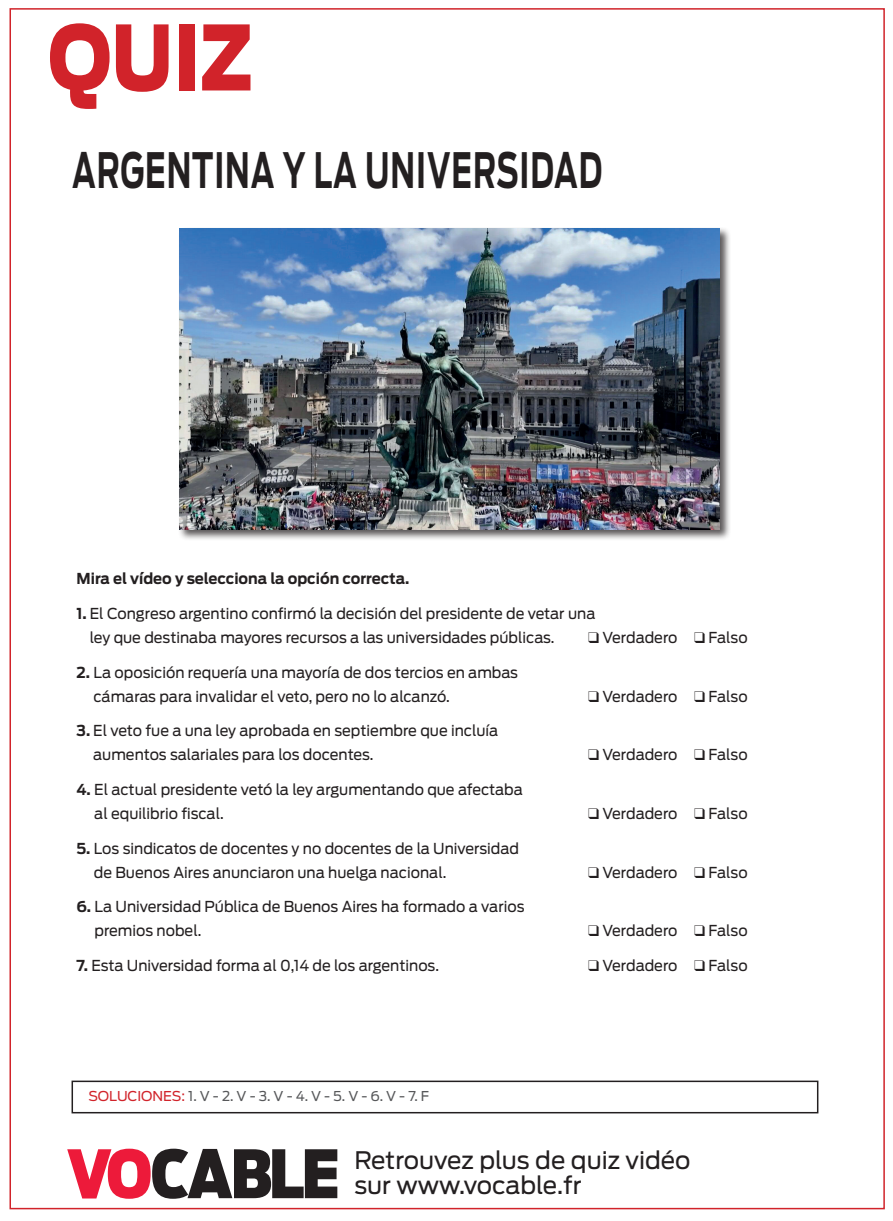
<style>
.page{position:relative;width:893px;height:1221px;background:#fff}
.page>*{position:absolute;margin:0;border:0;box-sizing:border-box;transform-origin:0 0}
.t1{font:900 89.1px "Antenna";color:#d1232a;scale:.83 1}
.t2{font:700 48.45px "Antenna";letter-spacing:.03em;color:#231f20;scale:.62 1}
.t3{font:24px/25.5px "Antenna";color:#231f20}
.t4{font:15px/24px "Antenna";color:#231f20}
.t5{font:700 15px "Antenna";color:#231f20}
.t6{font:13.5px "Antenna";color:#57585a}
.s1{font-weight:700}
.s2{color:#d1232a}
</style>
<div class="page">
<svg style="left:67px;top:1148px;width:270px;height:50px"></svg>
<div style="left:72px;top:1080px;width:746px;height:33px;border:2px solid #231f20"></div>
<div style="left:178px;top:227px;width:553px;height:313px;background:#231f20;opacity:.75"></div>
<img style="left:180px;top:229px;width:540px;height:300px">
<h1 class="t1" style="left:48px;top:5px;width:248px">QUIZ</h1>
<h2 class="t2" style="left:72px;top:141px;width:856px">ARGENTINA Y LA UNIVERSIDAD</h2>
<p class="t5" style="left:77px;top:569px;width:334px">Mira el vídeo y selecciona la opción correcta.</p>
<p class="t4" style="left:90px;top:601px;width:507px;text-indent:-13px"><span class="s1">1.</span> El Congreso argentino confirmó la decisión del presidente de vetar una ley que destinaba mayores recursos a las universidades públicas.</p>
<p class="t4" style="left:588px;top:625px;width:161px">❑ Verdadero ❑ Falso</p>
<p class="t4" style="left:94px;top:660px;width:426px;text-indent:-17px"><span class="s1">2.</span> La oposición requería una mayoría de dos tercios en ambas cámaras para invalidar el veto, pero no lo alcanzó.</p>
<p class="t4" style="left:93px;top:718px;width:407px;text-indent:-17px"><span class="s1">3.</span> El veto fue a una ley aprobada en septiembre que incluía aumentos salariales para los docentes.</p>
<p class="t4" style="left:94px;top:777px;width:430px;text-indent:-18px"><span class="s1">4.</span> El actual presidente vetó la ley argumentando que afectaba al equilibrio fiscal.</p>
<p class="t4" style="left:94px;top:836px;width:427px;text-indent:-17px"><span class="s1">5.</span> Los sindicatos de docentes y no docentes de la Universidad de Buenos Aires anunciaron una huelga nacional.</p>
<p class="t4" style="left:94px;top:894px;width:431px;text-indent:-18px"><span class="s1">6.</span> La Universidad Pública de Buenos Aires ha formado a varios premios nobel.</p>
<p class="t4" style="left:588px;top:684px;width:161px">❑ Verdadero ❑ Falso</p>
<p class="t4" style="left:588px;top:742px;width:161px">❑ Verdadero ❑ Falso</p>
<p class="t4" style="left:588px;top:801px;width:161px">❑ Verdadero ❑ Falso</p>
<p class="t4" style="left:588px;top:860px;width:161px">❑ Verdadero ❑ Falso</p>
<p class="t4" style="left:588px;top:918px;width:161px">❑ Verdadero ❑ Falso</p>
<p class="t4" style="left:77px;top:953px;width:364px"><span class="s1">7.</span> Esta Universidad forma al 0,14 de los argentinos.</p>
<p class="t4" style="left:588px;top:953px;width:161px">❑ Verdadero ❑ Falso</p>
<p class="t6" style="left:89px;top:1088px;width:342px"><span class="s2">SOLUCIONES:</span> 1. V - 2. V - 3. V - 4. V - 5. V - 6. V - 7. F</p>
<h3 class="t3" style="left:354px;top:1147px;width:338px">Retrouvez plus de quiz vidéo sur www.vocable.fr</h3>
</div>
